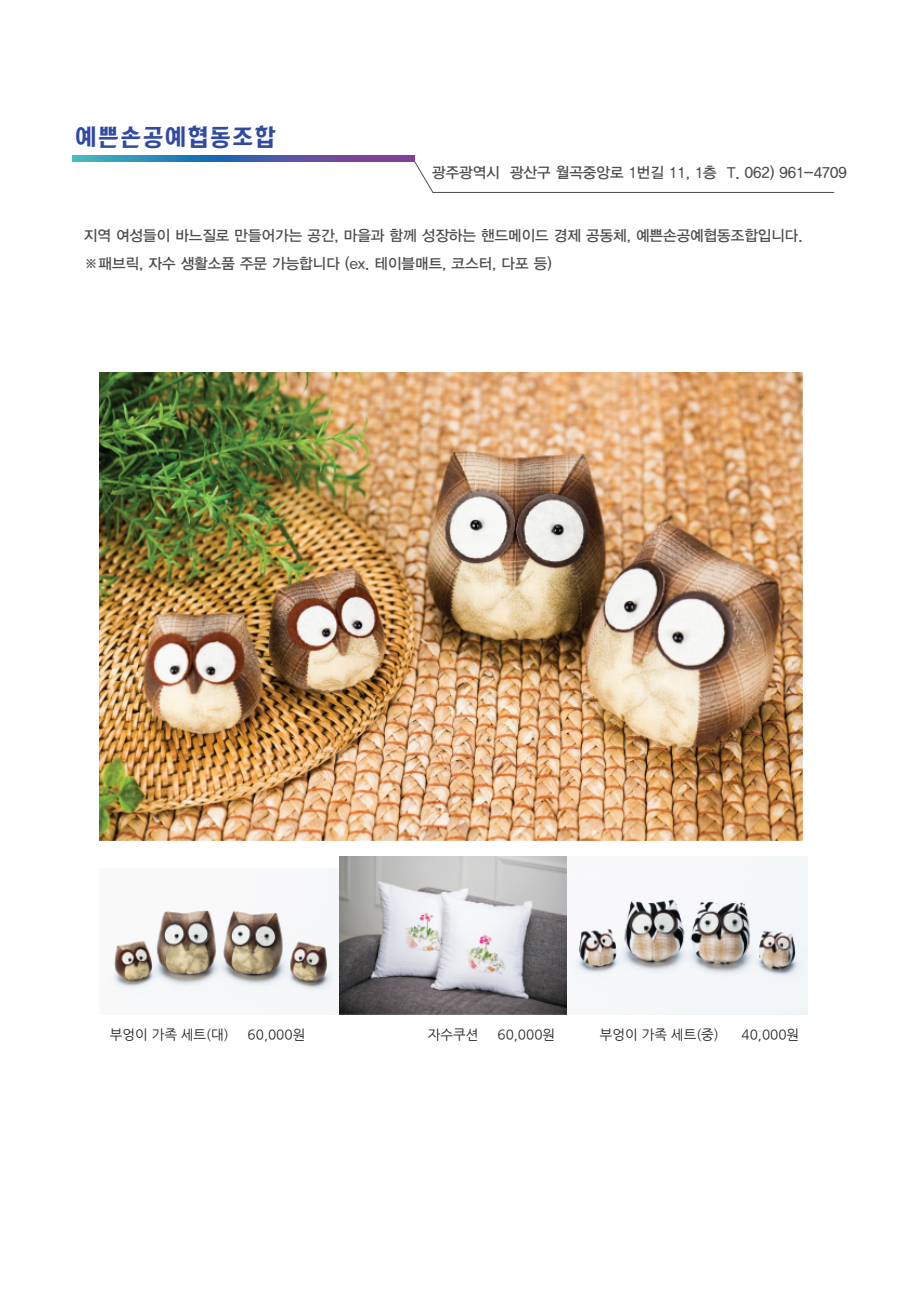
<style>
.page{position:relative;width:919px;height:1289px;background:#fff}
.page>*{position:absolute;margin:0;border:0;box-sizing:border-box;transform-origin:0 0}
.t1{font:24px "TT Hayanbaram R";letter-spacing:.04em;color:#314a9f}
.t2{font:15px/27.6px "YDIYGO330";color:#4b4c4d}
.t3{font:13.5px "Nanum Gothic";color:#231f20}
</style>
<div class="page">
<svg style="left:72px;top:156px;width:342px;height:5px;background:#496bab"></svg>
<svg style="left:413px;top:161px;width:421px;height:32px"></svg>
<img style="left:100px;top:372px;width:702px;height:468px">
<img style="left:112px;top:868px;width:228px;height:146px">
<img style="left:340px;top:856px;width:467px;height:158px">
<h1 class="t1" style="left:75px;top:125px;width:202px">예쁜손공예협동조합</h1>
<p class="t2" style="left:432px;top:159px;width:416px">광주광역시 광산구 월곡중앙로 1번길 11, 1층 T. 062) 961-4709</p>
<p class="t2" style="left:84px;top:222px;width:720px">지역 여성들이 바느질로 만들어가는 공간, 마을과 함께 성장하는 핸드메이드 경제 공동체, 예쁜손공예협동조합입니다. ※패브릭, 자수 생활소품 주문 가능합니다 (ex. 테이블매트, 코스터, 다포 등)</p>
<p class="t3" style="left:110px;top:1028px;width:120px">부엉이 가족 세트(대)</p>
<p class="t3" style="left:248px;top:1028px;width:59px">60,000원</p>
<p class="t3" style="left:428px;top:1028px;width:52px">자수쿠션</p>
<p class="t3" style="left:497px;top:1028px;width:59px">60,000원</p>
<p class="t3" style="left:600px;top:1028px;width:120px">부엉이 가족 세트(중)</p>
<p class="t3" style="left:741px;top:1028px;width:59px">40,000원</p>
</div>
